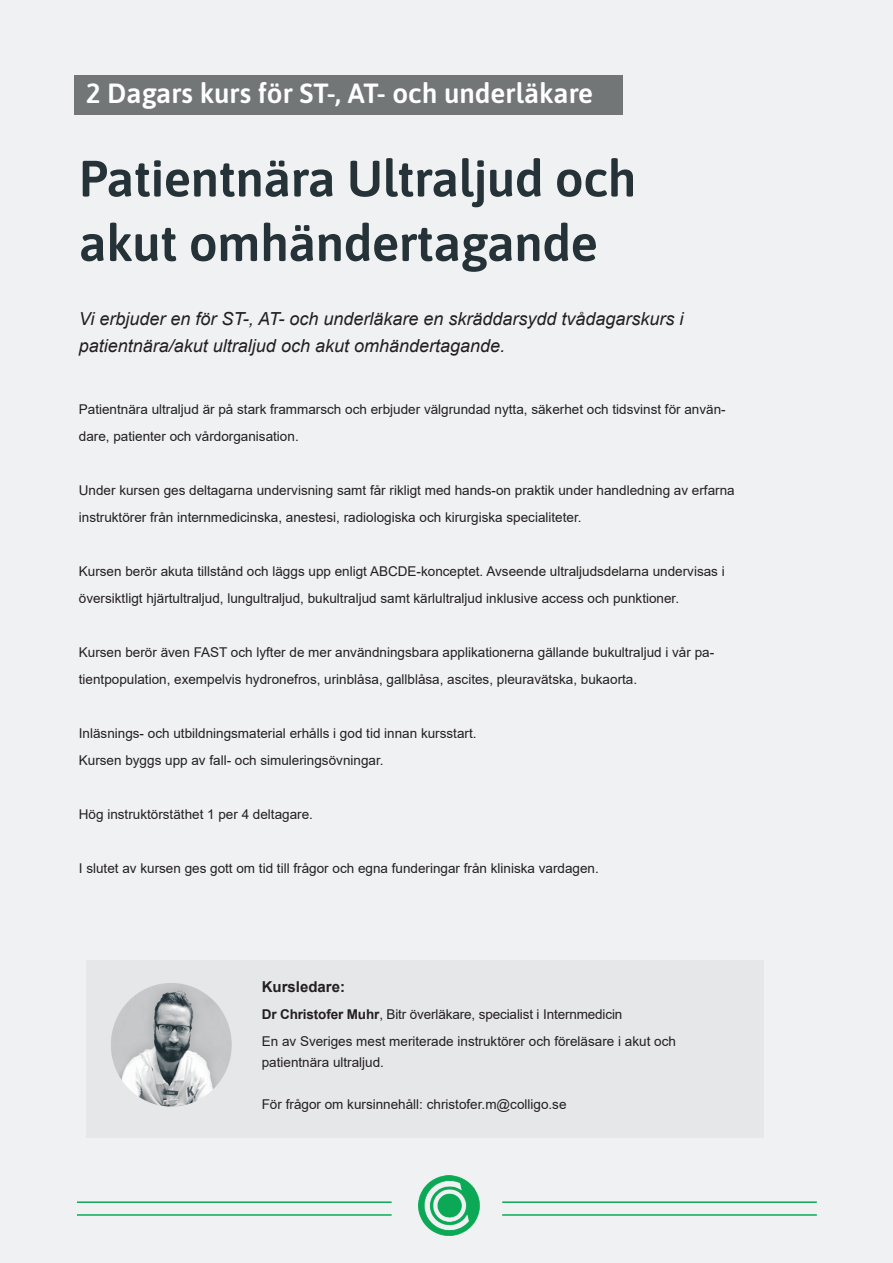
<style>
.page{position:relative;width:893px;height:1263px;background:#f0f1f2}
.page>*{position:absolute;margin:0;border:0;box-sizing:border-box;transform-origin:0 0}
.Stor_rubrik{font:600 51px/64.5px "Asap";letter-spacing:-.01em;color:#253338}
.Stor_rubrik-2{font:600 27.75px "Asap";color:#fff}
.brödtext{font:italic 18px/27px "Arial";color:#231f20}
.brödtext-2{font:700 15px "Arial";color:#231f20}
.brödtext-3{font:13.5px/27px "Arial";color:#231f20}
.s1{font-weight:700}
</style>
<div class="page">
<hr style="left:502px;top:1201px;width:315px;height:2px;background:#0ba956">
<hr style="left:77px;top:1201px;width:315px;height:2px;background:#0ba956">
<hr style="left:502px;top:1214px;width:315px;height:2px;background:#0ba956">
<hr style="left:77px;top:1214px;width:315px;height:2px;background:#0ba956">
<div style="left:87px;top:960px;width:677px;height:178px;background:#e6e7e9"></div>
<img style="left:111px;top:983px;width:121px;height:123px">
<div style="left:74px;top:76px;width:548px;height:39px;background:#737677"></div>
<img style="left:419px;top:1175px;width:61px;height:61px">
<p class="Stor_rubrik-2" style="left:86px;top:74px;width:509px">2 Dagars kurs för ST-, AT- och underläkare</p>
<p class="Stor_rubrik" style="left:79px;top:144px;width:559px">Patientnära Ultraljud och akut omhändertagande</p>
<p class="brödtext" style="left:79px;top:305px;width:606px">Vi erbjuder en för ST-, AT- och underläkare en skräddarsydd tvådagarskurs i patientnära/akut ultraljud och akut omhändertagande.</p>
<p class="brödtext-3" style="left:79px;top:396px;width:648px">Patientnära ultraljud är på stark frammarsch och erbjuder välgrundad nytta, säkerhet och tidsvinst för använ&shy;dare, patienter och vårdorganisation.</p>
<p class="brödtext-3" style="left:79px;top:477px;width:657px">Under kursen ges deltagarna undervisning samt får rikligt med hands-on praktik under handledning av erfarna instruktörer från internmedicinska, anestesi, radiologiska och kirurgiska specialiteter.</p>
<p class="brödtext-3" style="left:79px;top:558px;width:647px">Kursen berör akuta tillstånd och läggs upp enligt ABCDE-konceptet. Avseende ultraljudsdelarna undervisas i översiktligt hjärtultraljud, lungultraljud, bukultraljud samt kärlultraljud inklusive access och punktioner.</p>
<p class="brödtext-3" style="left:79px;top:639px;width:637px">Kursen berör även FAST och lyfter de mer användningsbara applikationerna gällande bukultraljud i vår pa&shy;tientpopulation, exempelvis hydronefros, urinblåsa, gallblåsa, ascites, pleuravätska, bukaorta.</p>
<p class="brödtext-3" style="left:79px;top:720px;width:399px">Inläsnings- och utbildningsmaterial erhålls i god tid innan kursstart.</p>
<p class="brödtext-3" style="left:79px;top:747px;width:306px">Kursen byggs upp av fall- och simuleringsövningar.</p>
<p class="brödtext-3" style="left:79px;top:801px;width:236px">Hög instruktörstäthet 1 per 4 deltagare.</p>
<p class="brödtext-3" style="left:79px;top:855px;width:521px">I slutet av kursen ges gott om tid till frågor och egna funderingar från kliniska vardagen.</p>
<p class="brödtext-2" style="left:262px;top:976px;width:85px">Kursledare:</p>
<p class="brödtext-3" style="left:262px;top:1000px;width:416px"><span class="s1">Dr Christofer Muhr</span>, Bitr överläkare, specialist i Internmedicin<br>En av Sveriges mest meriterade instruktörer och föreläsare i akut och</p>
<p class="brödtext-3" style="left:262px;top:1048px;width:124px">patientnära ultraljud.</p>
<p class="brödtext-3" style="left:262px;top:1090px;width:306px">För frågor om kursinnehåll: christofer.m@colligo.se</p>
</div>
